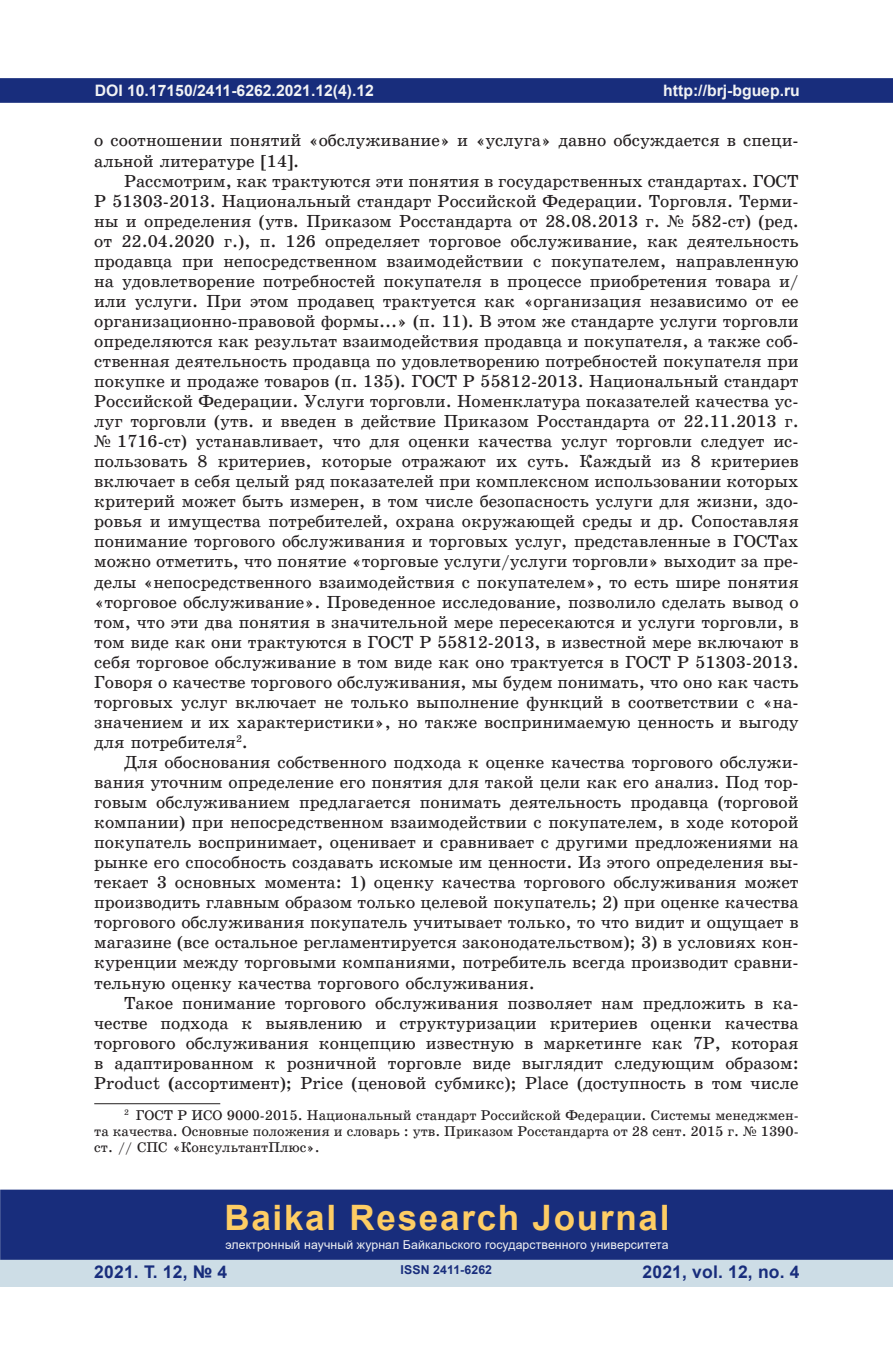
<style>
.page{position:relative;width:893px;height:1360px;background:#fff}
.page>*{position:absolute;margin:0;border:0;box-sizing:border-box;transform-origin:0 0}
.t1{font:700 35px "Arial";letter-spacing:.05em;color:#fecd64}
.t2{font:17.5px/20.1px "School Book C";color:#231f20;text-align:justify}
.t3{font:700 17.5px "Arial";letter-spacing:.01em;color:#182d7c}
.t4{font:700 15.75px "Arial";color:#f2f3f4}
.t5{font:14.17px/15.9px "School Book C";color:#231f20;text-align:justify}
.t6{font:12.25px "Arial";letter-spacing:.01em;color:#f2f3f4}
.t7{font:700 12.25px "Arial";letter-spacing:.01em;color:#182d7c}
.s1{font-family:"Times New Roman"}
.s2{font-family:"School Book C Bold"}
</style>
<div class="page">
<div style="left:0;top:78px;width:893px;height:25px;background:#182d7c;border:2px solid #182d7c"></div>
<div style="left:0;top:1258px;width:893px;height:28px;background:#cddde6"></div>
<div style="left:0;top:1189px;width:893px;height:70px;background:#182d7c;border:2px solid #182d7c"></div>
<hr style="left:94px;top:1103px;width:126px;height:1px;background:#231f20">
<p class="t4" style="left:95px;top:79px;width:281px">DOI 10.17150/2411-6262.2021.12(4).12</p>
<p class="t4" style="left:663px;top:79px;width:138px">http://brj-bguep.ru</p>
<p class="t2" style="left:94px;top:131px;width:706px">о соотношении понятий «обслуживание» и «услуга» давно обсуждается в специ&shy;альной литературе [14].</p>
<p class="t2" style="left:94px;top:171px;width:706px;text-indent:30px">Рассмотрим, как трактуются эти понятия в государственных стандартах. ГОСТ Р 51303-2013. Национальный стандарт Российской Федерации. Торговля. Терми&shy;ны и определения (утв. Приказом Росстандарта от 28.08.2013 г. <span class="s1">№</span> 582-ст) (ред. от 22.04.2020 г.), п. 126 определяет торговое обслуживание, как деятельность продавца при непосредственном взаимодействии с покупателем, направленную на удовлетворение потребностей покупателя в процессе приобретения товара и/ или услуги. При этом продавец трактуется как «организация независимо от ее организационно-правовой формы...» (п. 11). В этом же стандарте услуги торговли определяются как результат взаимодействия продавца и покупателя, а также соб&shy;ственная деятельность продавца по удовлетворению потребностей покупателя при покупке и продаже товаров (п. 135). ГОСТ Р 55812-2013. Национальный стандарт Российской Федерации. Услуги торговли. Номенклатура показателей качества ус&shy;луг торговли (утв. и введен в действие Приказом Росстандарта от 22.11.2013 г. <span class="s1">№</span> 1716-ст) устанавливает, что для оценки качества услуг торговли следует ис&shy;пользовать 8 критериев, которые отражают их суть. Каждый из 8 критериев включает в себя целый ряд показателей при комплексном использовании которых критерий может быть измерен, в том числе безопасность услуги для жизни, здо&shy;ровья и имущества потребителей, охрана окружающей среды и др. Сопоставляя понимание торгового обслуживания и торговых услуг, представленные в ГОСТах можно отметить, что понятие «торговые услуги/услуги торговли» выходит за пре&shy;делы «непосредственного взаимодействия с покупателем», то есть шире понятия «торговое обслуживание». Проведенное исследование, позволило сделать вывод о том, что эти два понятия в значительной мере пересекаются и услуги торговли, в том виде как они трактуются в ГОСТ Р 55812-2013, в известной мере включают в себя торговое обслуживание в том виде как оно трактуется в ГОСТ Р 51303-2013.<br>Говоря о качестве торгового обслуживания, мы будем понимать, что оно как часть торговых услуг включает не только выполнение функций в соответствии с «на&shy;значением и их характеристики», но также воспринимаемую ценность и выгоду для потребителя<sup>2</sup>.</p>
<p class="t2" style="left:94px;top:752px;width:706px;text-indent:30px">Для обоснования собственного подхода к оценке качества торгового обслужи&shy;вания уточним определение его понятия для такой цели как его анализ. Под тор&shy;говым обслуживанием предлагается понимать деятельность продавца (торговой компании) при непосредственном взаимодействии с покупателем, в ходе которой покупатель воспринимает, оценивает и сравнивает с другими предложениями на рынке его способность создавать искомые им ценности. Из этого определения вы&shy;текает 3 основных момента: 1) оценку качества торгового обслуживания может производить главным образом только целевой покупатель; 2) при оценке качества торгового обслуживания покупатель учитывает только, то что видит и ощущает в магазине (все остальное регламентируется законодательством); 3) в условиях кон&shy;куренции между торговыми компаниями, потребитель всегда производит сравни&shy;тельную оценку качества торгового обслуживания.</p>
<p class="t2" style="left:94px;top:992px;width:706px;text-indent:30px">Такое понимание торгового обслуживания позволяет нам предложить в ка&shy;честве подхода к выявлению и структуризации критериев оценки качества торгового обслуживания концепцию известную в маркетинге как 7P, которая в адаптированном к розничной торговле виде выглядит следующим образом:<br>Product <span class="s2">(</span>ассортимент); Price (ценовой субмикс); Place (доступность в том числе</p>
<p class="t5" style="left:94px;top:1106px;width:706px;text-indent:30px"><sup>2</sup> ГОСТ Р ИСО 9000-2015. Национальный стандарт Российской Федерации. Системы менеджмен&shy;та качества. Основные положения и словарь : утв. Приказом Росстандарта от 28 сент. 2015 г. <span class="s1">№</span> 1390- ст. // СПС «КонсультантПлюс».</p>
<h1 class="t1" style="left:224px;top:1192px;width:447px">Baikal Research Journal</h1>
<p class="t6" style="left:225px;top:1236px;width:445px">электронный научный журнал Байкальского государственного университета</p>
<p class="t7" style="left:401px;top:1261px;width:93px">ISSN 2411-6262</p>
<p class="t3" style="left:94px;top:1259px;width:135px">2021. Т. 12, № 4</p>
<p class="t3" style="left:643px;top:1259px;width:159px">2021, vol. 12, no. 4</p>
</div>
